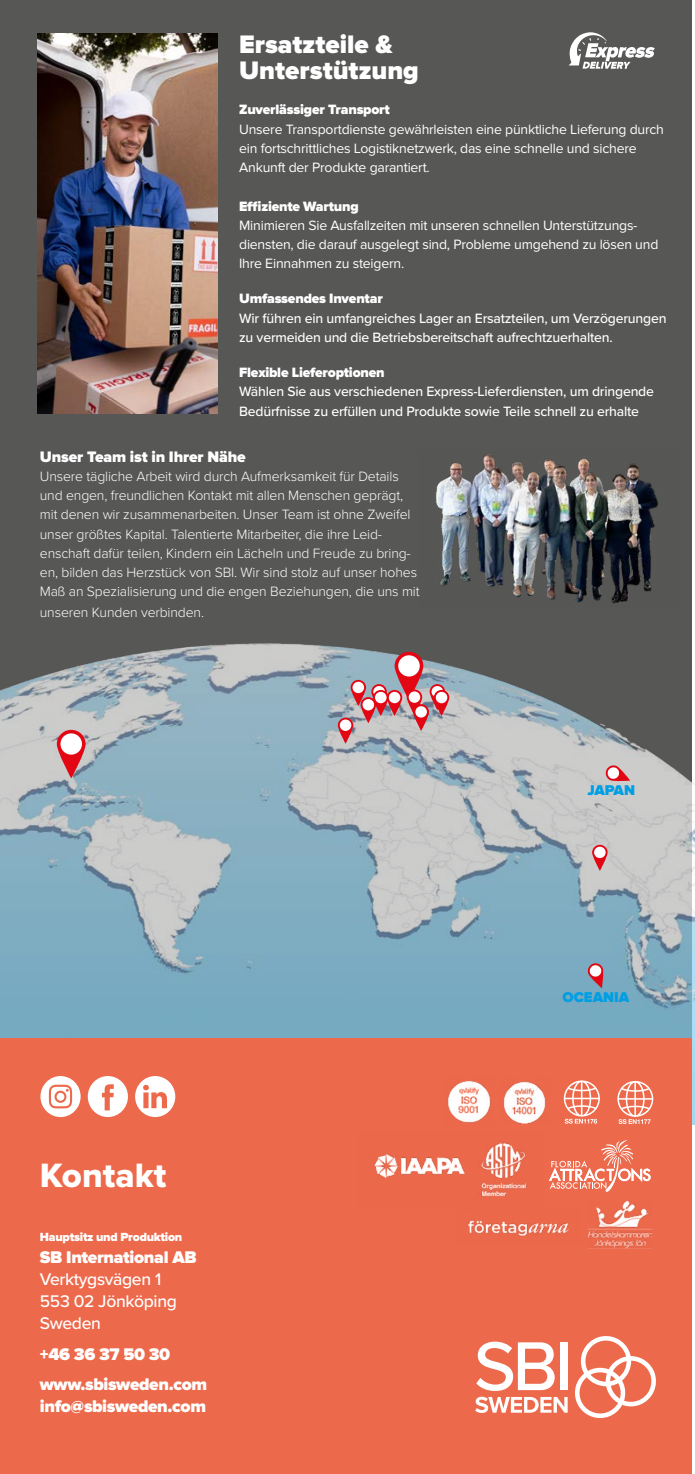
<style>
.page{position:relative;width:695px;height:1474px;background:#fff}
.page>*{position:absolute;margin:0;border:0;box-sizing:border-box;transform-origin:0 0}
.t1{font:35px "Proxima Nova Extrabld";color:#fff}
.t2{font:900 26.25px/26.2px "Proxima Nova";color:#fff}
.t3{font:900 17.5px/30.3px "Proxima Nova";letter-spacing:-.02em;color:#fff}
.t4{font:500 17.5px/22.1px "Proxima Nova";letter-spacing:-.02em;color:#fff}
.t5{font:900 15.75px "Proxima Nova";letter-spacing:-.01em;color:#fff}
.t6{font:900 14.7px "Proxima Nova";color:#009fe3}
.t7{font:300 14px/19.2px "Proxima Nova";letter-spacing:-.01em;color:#fff}
.t8{font:14px/19.2px "Proxima Nova";letter-spacing:-.015em;color:#fff}
.t9{font:500 14px/19.2px "Proxima Nova";letter-spacing:-.015em;color:#fff}
.t10{font:900 14px "Proxima Nova";letter-spacing:-.015em;color:#fff}
.t11{font:900 12.25px "Proxima Nova";letter-spacing:-.02em;color:#fff}
</style>
<div class="page">
<div style="left:0;top:0;width:691px;height:1070px;background:#575756"></div>
<img style="left:0;top:616px;width:694px;height:508px">
<svg style="left:586px;top:962px;width:18px;height:26px"></svg>
<svg style="left:604px;top:764px;width:26px;height:18px"></svg>
<svg style="left:57px;top:730px;width:29px;height:48px"></svg>
<div style="left:60px;top:733px;width:22px;height:21px;background:#fff;border-radius:50%"></div>
<svg style="left:592px;top:844px;width:15px;height:26px"></svg>
<div style="left:594px;top:846px;width:11px;height:12px;background:#fff;border-radius:50%"></div>
<svg style="left:338px;top:717px;width:15px;height:26px"></svg>
<div style="left:340px;top:719px;width:11px;height:12px;background:#fff;border-radius:50%"></div>
<div style="left:0;top:1038px;width:691px;height:435px;background:#ed694b"></div>
<svg style="left:475px;top:1336px;width:181px;height:81px"></svg>
<div style="left:88px;top:1076px;width:40px;height:41px;background:#fff;border-radius:50%"></div>
<svg style="left:102px;top:1084px;width:12px;height:26px"></svg>
<div style="left:40px;top:1076px;width:41px;height:41px;background:#fff;border-radius:50%"></div>
<svg style="left:49px;top:1084px;width:23px;height:24px"></svg>
<svg style="left:135px;top:1076px;width:40px;height:41px"></svg>
<img style="left:38px;top:34px;width:180px;height:379px">
<svg style="left:569px;top:32px;width:85px;height:37px"></svg>
<img style="left:436px;top:454px;width:222px;height:150px">
<svg style="left:371px;top:684px;width:16px;height:26px"></svg>
<svg style="left:373px;top:686px;width:12px;height:11px"></svg>
<svg style="left:394px;top:651px;width:29px;height:49px"></svg>
<div style="left:398px;top:655px;width:21px;height:21px;background:#fff;border-radius:50%"></div>
<svg style="left:387px;top:690px;width:15px;height:26px"></svg>
<div style="left:388px;top:692px;width:12px;height:11px;background:#fff;border-radius:50%"></div>
<svg style="left:406px;top:689px;width:16px;height:26px"></svg>
<div style="left:408px;top:691px;width:12px;height:12px;background:#fff;border-radius:50%"></div>
<svg style="left:373px;top:690px;width:15px;height:26px"></svg>
<div style="left:375px;top:692px;width:11px;height:11px;background:#fff;border-radius:50%"></div>
<svg style="left:360px;top:697px;width:16px;height:26px"></svg>
<div style="left:362px;top:699px;width:12px;height:11px;background:#fff;border-radius:50%"></div>
<svg style="left:429px;top:684px;width:16px;height:26px"></svg>
<div style="left:431px;top:686px;width:12px;height:11px;background:#fff;border-radius:50%"></div>
<svg style="left:350px;top:680px;width:16px;height:26px"></svg>
<div style="left:352px;top:681px;width:12px;height:12px;background:#fff;border-radius:50%"></div>
<svg style="left:433px;top:690px;width:16px;height:26px"></svg>
<div style="left:435px;top:692px;width:12px;height:11px;background:#fff;border-radius:50%"></div>
<svg style="left:413px;top:704px;width:16px;height:26px"></svg>
<div style="left:415px;top:706px;width:12px;height:11px;background:#fff;border-radius:50%"></div>
<img style="left:373px;top:1140px;width:154px;height:57px">
<img style="left:503px;top:1081px;width:43px;height:42px">
<img style="left:447px;top:1080px;width:44px;height:43px">
<svg style="left:549px;top:1140px;width:101px;height:52px"></svg>
<svg style="left:563px;top:1080px;width:36px;height:43px"></svg>
<svg style="left:617px;top:1081px;width:36px;height:42px"></svg>
<img style="left:588px;top:1201px;width:63px;height:47px">
<img style="left:468px;top:1220px;width:101px;height:17px">
<h2 class="t2" style="left:239px;top:32px;width:181px">Ersatzteile &amp;<br>Unterstützung</h2>
<p class="t10" style="left:239px;top:102px;width:152px">Zuverlässiger Transport</p>
<p class="t8" style="left:239px;top:120px;width:426px">Unsere Transportdienste gewährleisten eine pünktliche Lieferung durch ein fortschrittliches Logistiknetzwerk, das eine schnelle und sichere<br>Ankunft der Produkte garantiert.</p>
<p class="t10" style="left:239px;top:198px;width:121px">Effiziente Wartung</p>
<p class="t8" style="left:239px;top:216px;width:420px">Minimieren Sie Ausfallzeiten mit unseren schnellen Unterstützungs&shy;diensten, die darauf ausgelegt sind, Probleme umgehend zu lösen und<br>Ihre Einnahmen zu steigern.</p>
<p class="t10" style="left:239px;top:291px;width:145px">Umfassendes Inventar</p>
<p class="t9" style="left:239px;top:308px;width:429px">Wir führen ein umfangreiches Lager an Ersatzteilen, um Verzögerungen zu vermeiden und die Betriebsbereitschaft aufrechtzuerhalten.</p>
<p class="t10" style="left:239px;top:364px;width:147px">Flexible Lieferoptionen</p>
<p class="t9" style="left:239px;top:381px;width:416px">Wählen Sie aus verschiedenen Express-Lieferdiensten, um dringende<br>Bedürfnisse zu erfüllen und Produkte sowie Teile schnell zu erhalte</p>
<p class="t5" style="left:40px;top:447px;width:207px">Unser Team ist in Ihrer Nähe</p>
<p class="t7" style="left:40px;top:466px;width:381px">Unsere tägliche Arbeit wird durch Aufmerksamkeit für Details und engen, freundlichen Kontakt mit allen Menschen geprägt, mit denen wir zusammenarbeiten. Unser Team ist ohne Zweifel unser größtes Kapital. Talentierte Mitarbeiter, die ihre Leid&shy;enschaft dafür teilen, Kindern ein Lächeln und Freude zu bring&shy;en, bilden das Herzstück von SBI. Wir sind stolz auf unser hohes Maß an Spezialisierung und die engen Beziehungen, die uns mit</p>
<p class="t7" style="left:40px;top:602px;width:166px">unseren Kunden verbinden.</p>
<h1 class="t1" style="left:40px;top:1155px;width:128px">Kontakt</h1>
<p class="t11" style="left:40px;top:1229px;width:144px">Hauptsitz und Produktion</p>
<p class="t3" style="left:40px;top:1242px;width:158px">SB International AB</p>
<p class="t4" style="left:40px;top:1267px;width:138px">Verktygsvägen 1<br>553 02 Jönköping<br>Sweden</p>
<p class="t3" style="left:40px;top:1338px;width:169px">+46 36 37 50 30 www.sbisweden.com</p>
<p class="t3" style="left:40px;top:1391px;width:168px">info@sbisweden.com</p>
<p class="t6" style="left:587px;top:781px;width:49px">JAPAN</p>
<p class="t6" style="left:562px;top:989px;width:68px">OCEANIA</p>
</div>
